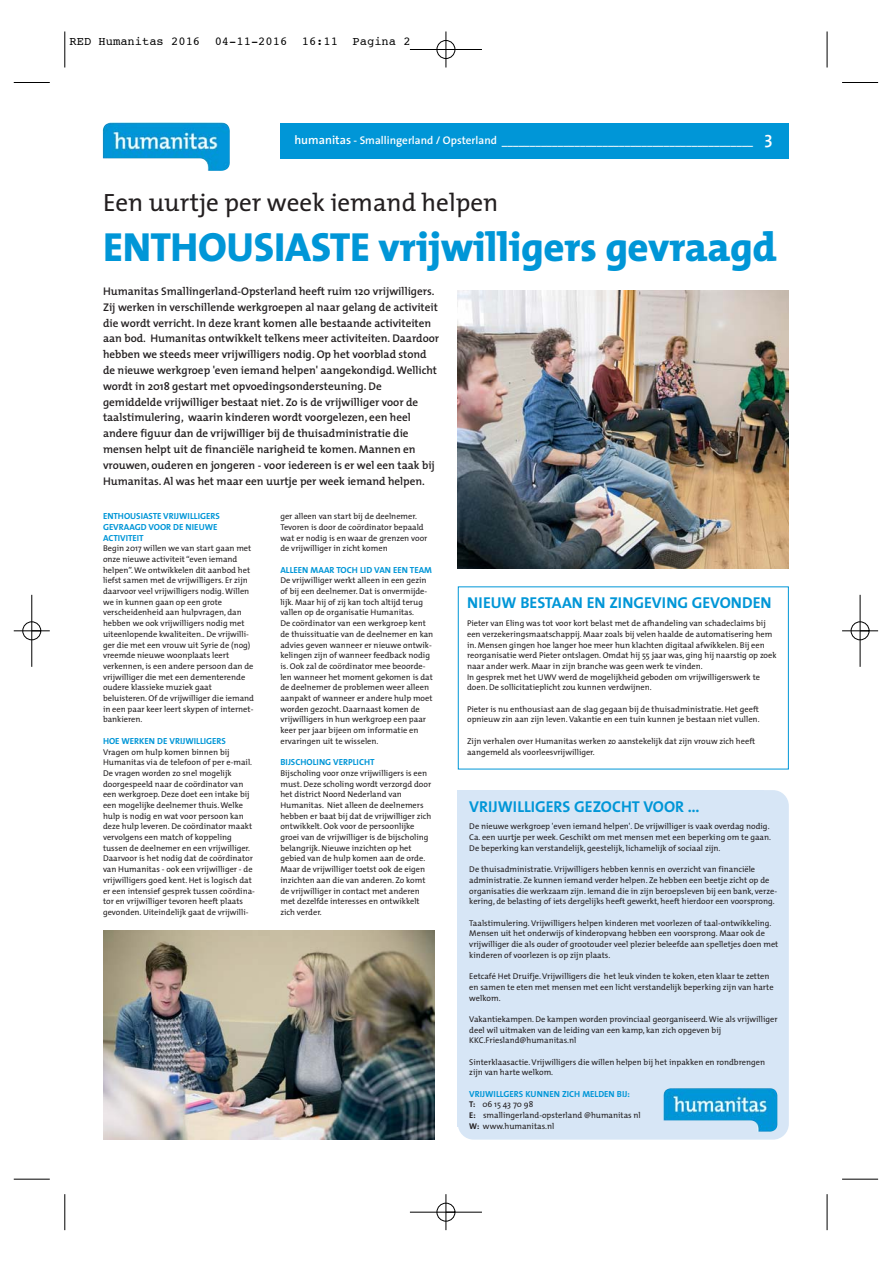
<style>
.page{position:relative;width:893px;height:1263px;background:#fff}
.page>*{position:absolute;margin:0;border:0;box-sizing:border-box;transform-origin:0 0}
.t1{font:800 40.95px "The Mix";letter-spacing:-.005em;color:#0096d7}
.t2{font:25.05px "The Mix";color:#231f20}
.t3{font:700 15.75px "The Mix";color:#0096d7}
.t4{font:12.15px "Courier";color:#000}
.t5{font:600 11.1px/15.8px "The Mix";color:#231f20}
.t6{font:600 11.1px "The Sans";color:#fff}
.t7{font:700 8.85px/10.6px "The Mix";color:#0096d7}
.t8{font:8.4px/10.6px "The Mix";color:#231f20}
.s1{font-size:12.15px}
.s2{font-size:17.7px}
.s3{font-weight:700}
</style>
<div class="page">
<img style="left:103px;top:122px;width:127px;height:49px">
<div style="left:280px;top:123px;width:508px;height:35px;background:#0096d7"></div>
<img style="left:458px;top:291px;width:330px;height:277px">
<img style="left:103px;top:930px;width:331px;height:210px">
<div style="left:458px;top:790px;width:330px;height:350px;background:#d7e6f6;border-radius:16px"></div>
<img style="left:663px;top:1088px;width:114px;height:44px">
<hr style="left:65px;top:32px;width:1px;height:36px;background:#000">
<hr style="left:14px;top:82px;width:36px;height:1px;background:#000">
<hr style="left:826px;top:32px;width:1px;height:36px;background:#000">
<hr style="left:842px;top:82px;width:36px;height:1px;background:#000">
<hr style="left:65px;top:1194px;width:1px;height:36px;background:#000">
<hr style="left:14px;top:1179px;width:36px;height:1px;background:#000">
<hr style="left:826px;top:1194px;width:1px;height:36px;background:#000">
<hr style="left:842px;top:1179px;width:36px;height:1px;background:#000">
<div style="left:436px;top:40px;width:19px;height:19px;border:1px solid #fff;border-radius:50%"></div>
<div style="left:436px;top:1203px;width:19px;height:19px;border:1px solid #fff;border-radius:50%"></div>
<div style="left:22px;top:621px;width:19px;height:19px;border:1px solid #fff;border-radius:50%"></div>
<div style="left:850px;top:621px;width:19px;height:19px;border:1px solid #fff;border-radius:50%"></div>
<hr style="left:410px;top:49px;width:72px;height:1px;background:#000">
<hr style="left:410px;top:1212px;width:72px;height:1px;background:#000">
<hr style="left:32px;top:595px;width:1px;height:72px;background:#000">
<hr style="left:859px;top:595px;width:1px;height:72px;background:#000">
<hr style="left:445px;top:32px;width:1px;height:36px;background:#000">
<hr style="left:445px;top:1194px;width:1px;height:36px;background:#000">
<hr style="left:14px;top:631px;width:36px;height:1px;background:#000">
<hr style="left:842px;top:631px;width:36px;height:1px;background:#000">
<div style="left:437px;top:40px;width:18px;height:19px;border:1px solid #000;border-radius:50%"></div>
<div style="left:437px;top:1203px;width:18px;height:18px;border:1px solid #000;border-radius:50%"></div>
<div style="left:23px;top:622px;width:18px;height:18px;border:1px solid #000;border-radius:50%"></div>
<div style="left:850px;top:622px;width:19px;height:18px;border:1px solid #000;border-radius:50%"></div>
<h3 class="t4" style="left:70px;top:36px;width:342px">RED Humanitas 2016 04-11-2016 16:11 Pagina 2</h3>
<h3 class="t6" style="left:294px;top:135px;width:479px"><span class="s1">humanitas</span> - Smallingerland / Opsterland _____________________________________________ <span class="s2">3</span></h3>
<h2 class="t2" style="left:103px;top:190px;width:396px">Een uurtje per week iemand helpen</h2>
<h1 class="t1" style="left:103px;top:227px;width:675px">ENTHOUSIASTE vrijwilligers gevraagd</h1>
<p class="t5" style="left:103px;top:285px;width:338px">Humanitas Smallingerland-Opsterland heeft ruim 120 vrijwilligers.<br>Zij werken in verschillende werkgroepen al naar gelang de activiteit die wordt verricht. In deze krant komen alle bestaande activiteiten aan bod. Humanitas ontwikkelt telkens meer activiteiten. Daardoor hebben we steeds meer vrijwilligers nodig. Op het voorblad stond de nieuwe werkgroep 'even iemand helpen' aangekondigd. Wellicht wordt in 2018 gestart met opvoedingsondersteuning. De gemiddelde vrijwilliger bestaat niet. Zo is de vrijwilliger voor de taalstimulering, waarin kinderen wordt voorgelezen, een heel andere figuur dan de vrijwilliger bij de thuisadministratie die mensen helpt uit de financiële narigheid te komen. Mannen en vrouwen, ouderen en jongeren - voor iedereen is er wel een taak bij Humanitas. Al was het maar een uurtje per week iemand helpen.</p>
<p class="t7" style="left:103px;top:512px;width:118px">ENTHOUSIASTE VRIJWILLIGERS<br>GEVRAAGD VOOR DE NIEUWE<br>ACTIVITEIT</p>
<p class="t8" style="left:103px;top:544px;width:152px">Begin 2017 willen we van start gaan met onze nieuwe activiteit “even iemand helpen”. We ontwikkelen dit aanbod het liefst samen met de vrijwilligers. Er zijn daarvoor veel vrijwilligers nodig. Willen we in kunnen gaan op een grote verscheidenheid aan hulpvragen, dan hebben we ook vrijwilligers nodig met uiteenlopende kwaliteiten.. De vrijwilli&shy;ger die met een vrouw uit Syrie de (nog) vreemde nieuwe woonplaats leert verkennen, is een andere persoon dan de vrijwilliger die met een dementerende oudere klassieke muziek gaat beluisteren. Of de vrijwilliger die iemand in een paar keer leert skypen of internet&shy;bankieren.</p>
<p class="t7" style="left:103px;top:737px;width:124px">HOE WERKEN DE VRIJWILLIGERS</p>
<p class="t8" style="left:103px;top:747px;width:153px">Vragen om hulp komen binnen bij Humanitas via de telefoon of per e-mail.<br>De vragen worden zo snel mogelijk doorgespeeld naar de coördinator van een werkgroep. Deze doet een intake bij een mogelijke deelnemer thuis. Welke hulp is nodig en wat voor persoon kan deze hulp leveren. De coördinator maakt vervolgens een match of koppeling tussen de deelnemer en een vrijwilliger.<br>Daarvoor is het nodig dat de coördinator van Humanitas - ook een vrijwilliger - de vrijwilligers goed kent. Het is logisch dat er een intensief gesprek tussen coördina&shy;tor en vrijwilliger tevoren heeft plaats gevonden. Uiteindelijk gaat de vrijwilli-</p>
<p class="t8" style="left:280px;top:512px;width:148px">ger alleen van start bij de deelnemer.<br>Tevoren is door de coördinator bepaald wat er nodig is en waar de grenzen voor de vrijwilliger in zicht komen</p>
<p class="t7" style="left:280px;top:566px;width:153px">ALLEEN MAAR TOCH LID VAN EEN TEAM</p>
<p class="t8" style="left:280px;top:576px;width:154px">De vrijwilliger werkt alleen in een gezin of bij een deelnemer. Dat is onvermijde&shy;lijk. Maar hij of zij kan toch altijd terug vallen op de organisatie Humanitas.<br>De coördinator van een werkgroep kent de thuissituatie van de deelnemer en kan advies geven wanneer er nieuwe ontwik&shy;kelingen zijn of wanneer feedback nodig is. Ook zal de coördinator mee beoorde&shy;len wanneer het moment gekomen is dat de deelnemer de problemen weer alleen aanpakt of wanneer er andere hulp moet worden gezocht. Daarnaast komen de vrijwilligers in hun werkgroep een paar keer per jaar bijeen om informatie en ervaringen uit te wisselen.</p>
<p class="t7" style="left:280px;top:758px;width:96px">BIJSCHOLING VERPLICHT</p>
<p class="t8" style="left:280px;top:769px;width:153px">Bijscholing voor onze vrijwilligers is een must. Deze scholing wordt verzorgd door het district Noord Nederland van Humanitas. Niet alleen de deelnemers hebben er baat bij dat de vrijwilliger zich ontwikkelt. Ook voor de persoonlijke groei van de vrijwilliger is de bijscholing belangrijk. Nieuwe inzichten op het gebied van de hulp komen aan de orde.<br>Maar de vrijwilliger toetst ook de eigen inzichten aan die van anderen. Zo komt de vrijwilliger in contact met anderen met dezelfde interesses en ontwikkelt zich verder.</p>
<h3 class="t3" style="left:467px;top:595px;width:306px">NIEUW BESTAAN EN ZINGEVING GEVONDEN</h3>
<p class="t8" style="left:467px;top:619px;width:311px">Pieter van Eling was tot voor kort belast met de afhandeling van schadeclaims bij een verzekeringsmaatschappij. Maar zoals bij velen haalde de automatisering hem in. Mensen gingen hoe langer hoe meer hun klachten digitaal afwikkelen. Bij een reorganisatie werd Pieter ontslagen. Omdat hij 55 jaar was, ging hij naarstig op zoek naar ander werk. Maar in zijn branche was geen werk te vinden.<br>In gesprek met het UWV werd de mogelijkheid geboden om vrijwilligerswerk te doen. De sollicitatieplicht zou kunnen verdwijnen.</p>
<p class="t8" style="left:467px;top:705px;width:294px">Pieter is nu enthousiast aan de slag gegaan bij de thuisadministratie. Het geeft opnieuw zin aan zijn leven. Vakantie en een tuin kunnen je bestaan niet vullen.</p>
<p class="t8" style="left:467px;top:737px;width:289px">Zijn verhalen over Humanitas werken zo aanstekelijk dat zijn vrouw zich heeft aangemeld als voorleesvrijwilliger.</p>
<h3 class="t3" style="left:469px;top:799px;width:232px">VRIJWILLIGERS GEZOCHT VOOR …</h3>
<p class="t8" style="left:469px;top:822px;width:303px">De nieuwe werkgroep 'even iemand helpen'. De vrijwilliger is vaak overdag nodig.<br>Ca. een uurtje per week. Geschikt om met mensen met een beperking om te gaan.<br>De beperking kan verstandelijk, geestelijk, lichamelijk of sociaal zijn.</p>
<p class="t8" style="left:469px;top:865px;width:309px">De thuisadministratie. Vrijwilligers hebben kennis en overzicht van financiële administratie. Ze kunnen iemand verder helpen. Ze hebben een beetje zicht op de organisaties die werkzaam zijn. Iemand die in zijn beroepsleven bij een bank, verze&shy;kering, de belasting of iets dergelijks heeft gewerkt, heeft hierdoor een voorsprong.</p>
<p class="t8" style="left:469px;top:919px;width:310px">Taalstimulering. Vrijwilligers helpen kinderen met voorlezen of taal-ontwikkeling.<br>Mensen uit het onderwijs of kinderopvang hebben een voorsprong. Maar ook de vrijwilliger die als ouder of grootouder veel plezier beleefde aan spelletjes doen met kinderen of voorlezen is op zijn plaats.</p>
<p class="t8" style="left:469px;top:972px;width:306px">Eetcafé Het Druifje. Vrijwilligers die het leuk vinden te koken, eten klaar te zetten en samen te eten met mensen met een licht verstandelijk beperking zijn van harte welkom.</p>
<p class="t8" style="left:469px;top:1015px;width:310px">Vakantiekampen. De kampen worden provinciaal georganiseerd. Wie als vrijwilliger deel wil uitmaken van de leiding van een kamp, kan zich opgeven bij<br>KKC.Friesland@humanitas.nl</p>
<p class="t8" style="left:469px;top:1058px;width:297px">Sinterklaasactie. Vrijwilligers die willen helpen bij het inpakken en rondbrengen zijn van harte welkom.</p>
<p class="t7" style="left:469px;top:1090px;width:162px">VRIJWILLGERS KUNNEN ZICH MELDEN BIJ:</p>
<p class="t8" style="left:469px;top:1100px;width:173px"><span class="s3">T:</span> 06 15 43 70 98<br><span class="s3">E:</span> smallingerland-opsterland @humanitas nl<br><span class="s3">W:</span> www.humanitas.nl</p>
</div>
